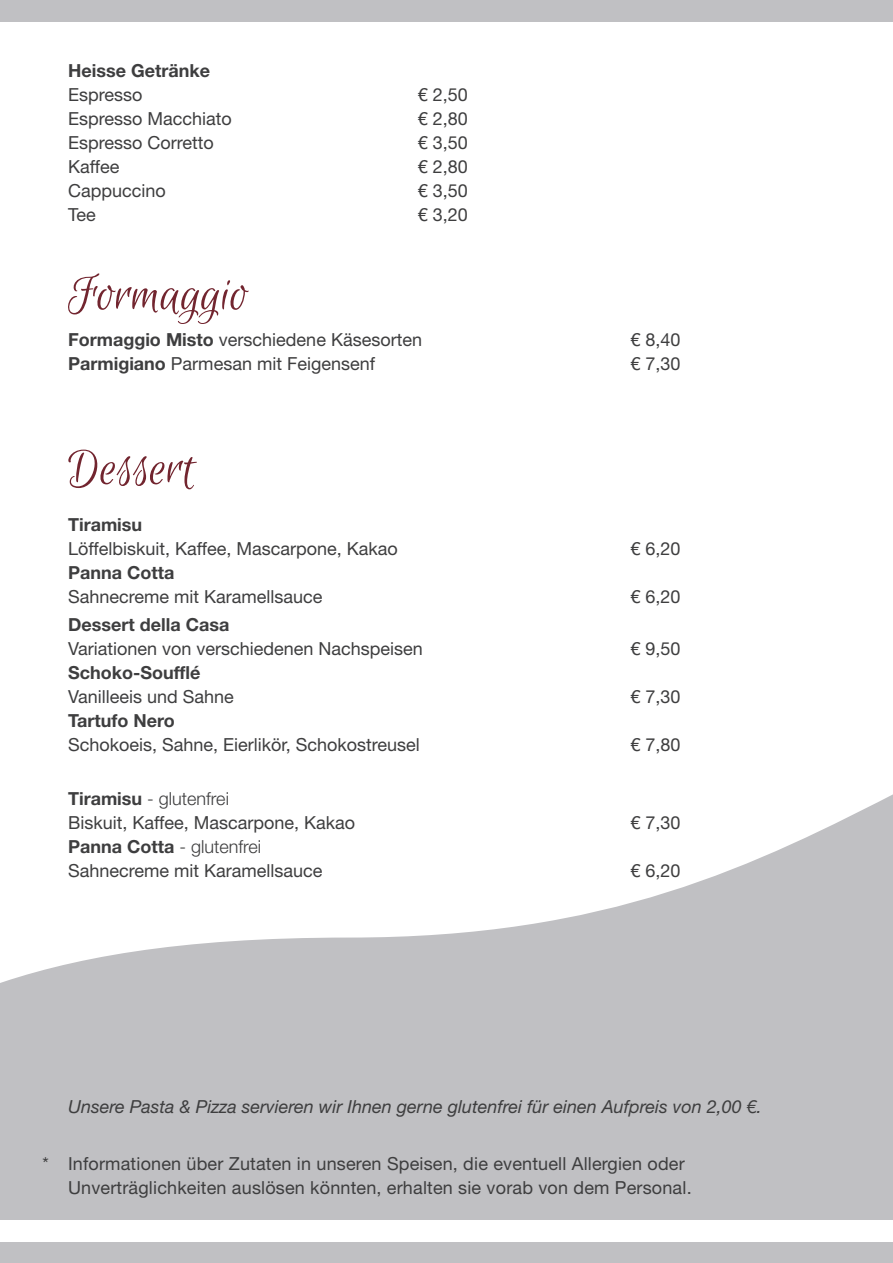
<style>
.page{position:relative;width:893px;height:1263px;background:#fff}
.page>*{position:absolute;margin:0;border:0;box-sizing:border-box;transform-origin:0 0}
.t1{font:54px "Euphoria Script";color:#72252f}
.t2{font:18px/24px "Helvetica Neue LT Pro";color:#3e3e3f}
.t3{font:italic 18px "Helvetica Neue LT Pro";color:#3e3e3f}
.t4{font:700 18px "Helvetica Neue LT Pro";color:#3e3e3f}
.s1{font-weight:700}
.s2{font-weight:300}
</style>
<div class="page">
<div style="left:0;top:0;width:893px;height:21px;background:#c0c0c3"></div>
<svg style="left:0;top:794px;width:893px;height:469px;fill:#c0c0c3"></svg>
<div style="left:0;top:1220px;width:893px;height:22px;background:#fff"></div>
<p class="t4" style="left:68px;top:59px;width:143px">Heisse Getränke</p>
<p class="t2" style="left:68px;top:82px;width:76px">Espresso</p>
<p class="t2" style="left:418px;top:82px;width:52px">€ 2,50</p>
<p class="t2" style="left:68px;top:106px;width:165px">Espresso Macchiato</p>
<p class="t2" style="left:418px;top:106px;width:52px">€ 2,80</p>
<p class="t2" style="left:68px;top:130px;width:147px">Espresso Corretto</p>
<p class="t2" style="left:418px;top:130px;width:52px">€ 3,50</p>
<p class="t2" style="left:68px;top:154px;width:53px">Kaffee</p>
<p class="t2" style="left:418px;top:154px;width:52px">€ 2,80</p>
<p class="t2" style="left:68px;top:178px;width:99px">Cappuccino</p>
<p class="t2" style="left:418px;top:178px;width:52px">€ 3,50</p>
<p class="t2" style="left:68px;top:202px;width:29px">Tee</p>
<p class="t2" style="left:418px;top:202px;width:52px">€ 3,20</p>
<p class="t1" style="left:68px;top:266px;width:182px">Formaggio</p>
<p class="t2" style="left:68px;top:327px;width:355px"><span class="s1">Formaggio Misto</span> verschiedene Käsesorten</p>
<p class="t2" style="left:630px;top:327px;width:52px">€ 8,40</p>
<p class="t2" style="left:68px;top:351px;width:308px"><span class="s1">Parmigiano</span> Parmesan mit Feigensenf</p>
<p class="t2" style="left:630px;top:351px;width:52px">€ 7,30</p>
<p class="t1" style="left:68px;top:439px;width:129px">Dessert</p>
<p class="t2" style="left:68px;top:512px;width:331px"><span class="s1">Tiramisu<br></span>Löffelbiskuit, Kaffee, Mascarpone, Kakao</p>
<p class="t2" style="left:68px;top:560px;width:256px"><span class="s1">Panna Cotta<br></span>Sahnecreme mit Karamellsauce</p>
<p class="t2" style="left:68px;top:612px;width:356px"><span class="s1">Dessert della Casa<br></span>Variationen von verschiedenen Nachspeisen</p>
<p class="t2" style="left:68px;top:660px;width:167px"><span class="s1">Schoko-Soufflé<br></span>Vanilleeis und Sahne</p>
<p class="t2" style="left:68px;top:708px;width:353px"><span class="s1">Tartufo Nero<br></span>Schokoeis, Sahne, Eierlikör, Schokostreusel</p>
<p class="t2" style="left:68px;top:786px;width:289px"><span class="s1">Tiramisu</span> <span class="s2">- glutenfrei<br></span>Biskuit, Kaffee, Mascarpone, Kakao</p>
<p class="t2" style="left:68px;top:834px;width:256px"><span class="s1">Panna Cotta</span> <span class="s2">- glutenfrei<br></span>Sahnecreme mit Karamellsauce</p>
<p class="t2" style="left:630px;top:536px;width:52px">€ 6,20</p>
<p class="t2" style="left:630px;top:584px;width:52px">€ 6,20</p>
<p class="t2" style="left:630px;top:636px;width:52px">€ 9,50</p>
<p class="t2" style="left:630px;top:684px;width:52px">€ 7,30</p>
<p class="t2" style="left:630px;top:732px;width:52px">€ 7,80</p>
<p class="t2" style="left:630px;top:810px;width:52px">€ 7,30</p>
<p class="t2" style="left:630px;top:858px;width:52px">€ 6,20</p>
<p class="t3" style="left:68px;top:1096px;width:695px">Unsere Pasta &amp; Pizza servieren wir Ihnen gerne glutenfrei für einen Aufpreis von 2,00 €.</p>
<p class="t2" style="left:43px;top:1151px;width:644px">* Informationen über Zutaten in unseren Speisen, die eventuell Allergien oder</p>
<p class="t2" style="left:68px;top:1175px;width:625px">Unverträglichkeiten auslösen könnten, erhalten sie vorab von dem Personal.</p>
</div>
